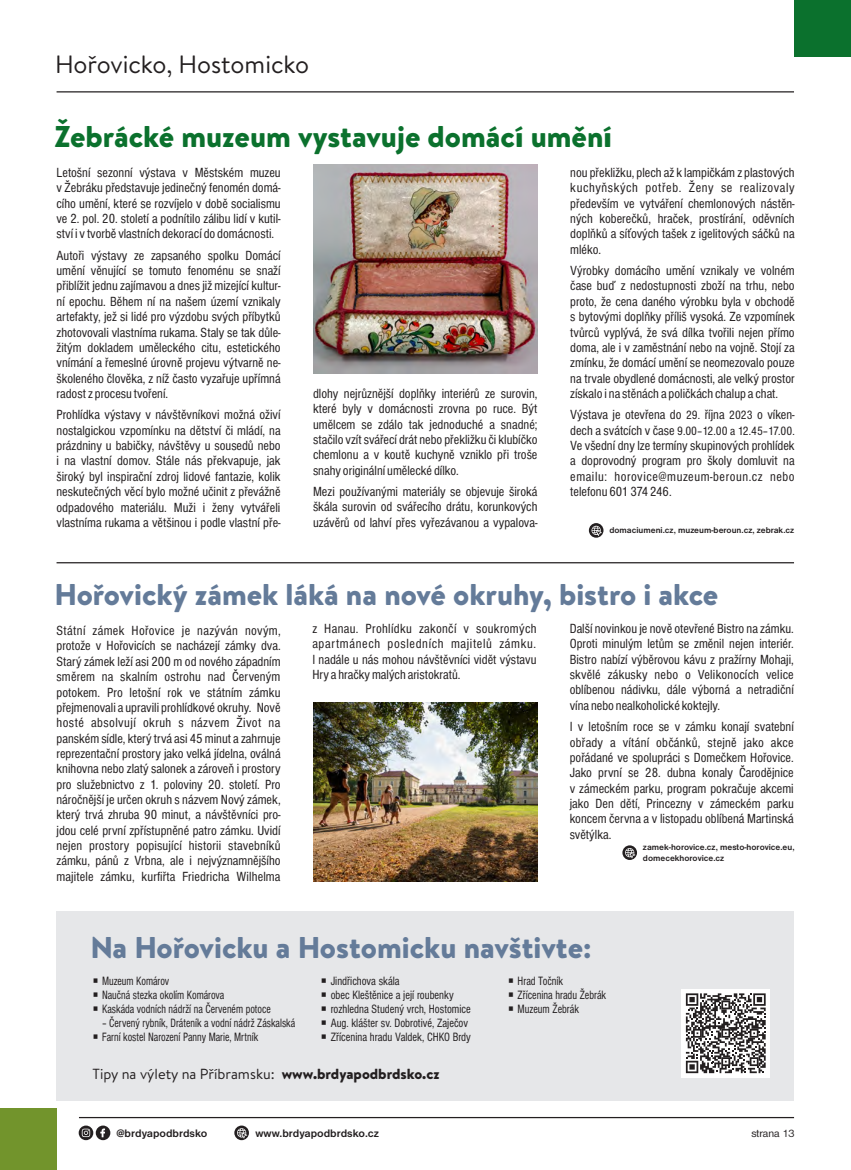
<style>
.page{position:relative;width:851px;height:1170px;background:#fff}
.page>*{position:absolute;margin:0;border:0;box-sizing:border-box;transform-origin:0 0}
.t1{font:900 30px "Brandon Text";color:#647b99}
.t2{font:900 30px "Brandon Text";color:#0b712d}
.t3{font:25px "Brandon Text";color:#231f20}
.t4{font:14.62px "Brandon Text";color:#231f20}
.t5{font:condensed 13.75px/15.4px "Nimbus Sans DOT";color:#231f20;text-align:justify}
.t6{font:condensed 12.5px/14px "Nimbus Sans DOT";color:#231f20;scale:.88 1}
.t7{font:condensed 12.5px/14px "Nimbus Sans DOT";color:#231f20;scale:.93 1}
.t8{font:condensed 12.5px/14px "Nimbus Sans DOT";color:#231f20;scale:.9 1}
.t9{font:condensed 12.5px "Nimbus Sans DOT";color:#231f20}
.t10{font:700 11.25px "Nimbus Sans DOT";color:#231f20}
.t11{font:11.25px "Nimbus Sans DOT";color:#231f20}
.t12{font:700 8.75px/10.6px "Nimbus Sans DOT";color:#231f20}
.s1{font-size:12.5px}
.s2{font-size:13.75px}
.s3{font-weight:900}
</style>
<div class="page">
<img style="left:313px;top:702px;width:224px;height:179px">
<div style="left:57px;top:911px;width:736px;height:189px;background:#e6e7e9"></div>
<svg style="left:234px;top:1125px;width:15px;height:14px"></svg>
<hr style="left:57px;top:91px;width:736px;height:1px;background:#231f20">
<div style="left:0;top:1108px;width:56px;height:61px;background:#72942c"></div>
<div style="left:793px;top:0;width:57px;height:57px;background:#0b712d"></div>
<hr style="left:79px;top:1116px;width:714px;height:2px;background:#231f20">
<svg style="left:237px;top:1128px;width:10px;height:10px"></svg>
<svg style="left:79px;top:1125px;width:31px;height:14px"></svg>
<hr style="left:57px;top:562px;width:736px;height:1px;background:#231f20">
<svg style="left:588px;top:523px;width:15px;height:14px"></svg>
<svg style="left:591px;top:525px;width:10px;height:11px"></svg>
<svg style="left:622px;top:845px;width:15px;height:14px"></svg>
<svg style="left:625px;top:848px;width:10px;height:10px"></svg>
<div style="left:681px;top:988px;width:89px;height:89px;background:#fff"></div>
<svg style="left:685px;top:993px;width:80px;height:80px"></svg>
<img style="left:313px;top:165px;width:224px;height:208px">
<h2 class="t3" style="left:55px;top:55px;width:255px">Hořovicko, Hostomicko</h2>
<h1 class="t2" style="left:55px;top:126px;width:559px">Žebrácké muzeum vystavuje domácí umění</h1>
<p class="t5" style="left:57px;top:166px;width:225px">Letošní sezonní výstava v Městském muzeu v Žebráku představuje jedinečný fenomén domá&shy;cího umění, které se rozvíjelo v době socialismu ve 2. pol. 20. století a podnítilo zálibu lidí v kutil&shy;ství i v tvorbě vlastních dekorací do domácnosti.</p>
<p class="t5" style="left:56px;top:249px;width:226px">Autoři výstavy ze zapsaného spolku Domácí umění věnující se tomuto fenoménu se snaží přiblížit jednu zajímavou a dnes již mizející kultur&shy;ní epochu. Během ní na našem území vznikaly artefakty, jež si lidé pro výzdobu svých příbytků zhotovovali vlastníma rukama. Staly se tak důle&shy;žitým dokladem uměleckého citu, estetického vnímání a řemeslné úrovně projevu výtvarně ne&shy;školeného člověka, z níž často vyzařuje upřímná radost z procesu tvoření.</p>
<p class="t5" style="left:56px;top:408px;width:226px">Prohlídka výstavy v návštěvníkovi možná oživí nostalgickou vzpomínku na dětství či mládí, na prázdniny u babičky, návštěvy u sousedů nebo i na vlastní domov. Stále nás překvapuje, jak široký byl inspirační zdroj lidové fantazie, kolik neskutečných věcí bylo možné učinit z převážně odpadového materiálu. Muži i ženy vytvářeli vlastníma rukama a většinou i podle vlastní pře-</p>
<p class="t5" style="left:313px;top:387px;width:226px">dlohy nejrůznější doplňky interiérů ze surovin, které byly v domácnosti zrovna po ruce. Být umělcem se zdálo tak jednoduché a snadné; stačilo vzít svářecí drát nebo překližku či klubíčko chemlonu a v koutě kuchyně vzniklo při troše snahy originální umělecké dílko.</p>
<p class="t5" style="left:313px;top:485px;width:226px">Mezi používanými materiály se objevuje široká škála surovin od svářecího drátu, korunkových uzávěrů od lahví přes vyřezávanou a vypalova-</p>
<p class="t5" style="left:570px;top:166px;width:226px">nou překližku, plech až k lampičkám z plastových kuchyňských potřeb. Ženy se realizovaly především ve vytváření chemlonových nástěn&shy;ných koberečků, hraček, prostírání, oděvních doplňků a síťových tašek z igelitových sáčků na mléko.</p>
<p class="t5" style="left:570px;top:264px;width:226px">Výrobky domácího umění vznikaly ve volném čase buď z nedostupnosti zboží na trhu, nebo proto, že cena daného výrobku byla v obchodě s bytovými doplňky příliš vysoká. Ze vzpomínek tvůrců vyplývá, že svá dílka tvořili nejen přímo doma, ale i v zaměstnání nebo na vojně. Stojí za zmínku, že domácí umění se neomezovalo pouze na trvale obydlené domácnosti, ale velký prostor získalo i na stěnách a poličkách chalup a chat.</p>
<p class="t5" style="left:570px;top:408px;width:226px">Výstava je otevřena do <span class="s1">29.</span> října <span class="s1">2023</span> o víken-</p>
<p class="t9" style="left:570px;top:426px;width:226px"><span class="s2">dech a svátcích v čase</span> 9.00–12.00 a 12.45–17.00.</p>
<p class="t5" style="left:570px;top:439px;width:226px">Ve všední dny lze termíny skupinových prohlídek a doprovodný program pro školy domluvit na emailu: horovice@muzeum-beroun.cz nebo telefonu 601 374 246.</p>
<p class="t12" style="left:609px;top:525px;width:186px">domaciumeni.cz, muzeum-beroun.cz, zebrak.cz</p>
<h1 class="t1" style="left:54px;top:584px;width:665px">Hořovický zámek láká na nové okruhy, bistro i akce</h1>
<p class="t5" style="left:56px;top:624px;width:226px">Státní zámek Hořovice je nazýván novým, protože v Hořovicích se nacházejí zámky dva.<br>Starý zámek leží asi 200 m od nového západním směrem na skalním ostrohu nad Červeným potokem. Pro letošní rok ve státním zámku přejmenovali a upravili prohlídkové okruhy. Nově hosté absolvují okruh s názvem Život na panském sídle, který trvá asi 45 minut a zahrnuje reprezentační prostory jako velká jídelna, oválná knihovna nebo zlatý salonek a zároveň i prostory pro služebnictvo z 1. poloviny 20. století. Pro náročnější je určen okruh s názvem Nový zámek, který trvá zhruba 90 minut, a návštěvníci pro&shy;jdou celé první zpřístupněné patro zámku. Uvidí nejen prostory popisující historii stavebníků zámku, pánů z Vrbna, ale i nejvýznamnějšího majitele zámku, kurfiřta Friedricha Wilhelma</p>
<p class="t5" style="left:312px;top:622px;width:226px">z Hanau. Prohlídku zakončí v soukromých apartmánech posledních majitelů zámku.<br>I nadále u nás mohou návštěvníci vidět výstavu Hry a hračky malých aristokratů.</p>
<p class="t5" style="left:569px;top:622px;width:225px">Další novinkou je nově otevřené Bistro na zámku.<br>Oproti minulým letům se změnil nejen interiér.<br>Bistro nabízí výběrovou kávu z pražírny Mohaji, skvělé zákusky nebo o Velikonocích velice oblíbenou nádivku, dále výborná a netradiční vína nebo nealkoholické koktejly.</p>
<p class="t5" style="left:569px;top:720px;width:225px">I v letošním roce se v zámku konají svatební obřady a vítání občánků, stejně jako akce pořádané ve spolupráci s Domečkem Hořovice.<br>Jako první se 28. dubna konaly Čarodějnice v zámeckém parku, program pokračuje akcemi jako Den dětí, Princezny v zámeckém parku koncem června a v listopadu oblíbená Martinská světýlka.</p>
<p class="t12" style="left:643px;top:842px;width:153px">zamek-horovice.cz, mesto-horovice.eu, domecekhorovice.cz</p>
<h1 class="t1" style="left:90px;top:936px;width:502px">Na Hořovicku a Hostomicku navštivte:</h1>
<p class="t6" style="left:102px;top:974px;width:193px">Muzeum Komárov<br>Naučná stezka okolím Komárova<br>Kaskáda vodních nádrží na Červeném potoce</p>
<p class="t6" style="left:102px;top:1016px;width:221px">– Červený rybník, Dráteník a vodní nádrž Záskalská<br>Farní kostel Narození Panny Marie, Mrtník</p>
<p class="t7" style="left:330px;top:974px;width:152px">Jindřichova skála<br>obec Kleštěnice a její roubenky rozhledna Studený vrch, Hostomice<br>Aug. klášter sv. Dobrotivé, Zaječov<br>Zřícenina hradu Valdek, CHKO Brdy</p>
<p class="t8" style="left:517px;top:974px;width:100px">Hrad Točník<br>Zřícenina hradu Žebrák<br>Muzeum Žebrák</p>
<p class="t4" style="left:93px;top:1068px;width:348px">Tipy na výlety na Příbramsku: <span class="s3">www.brdyapodbrdsko.cz</span></p>
<p class="t10" style="left:116px;top:1129px;width:92px">@brdyapodbrdsko</p>
<p class="t10" style="left:255px;top:1129px;width:125px">www.brdyapodbrdsko.cz</p>
<p class="t11" style="left:751px;top:1129px;width:45px">strana 13</p>
</div>
